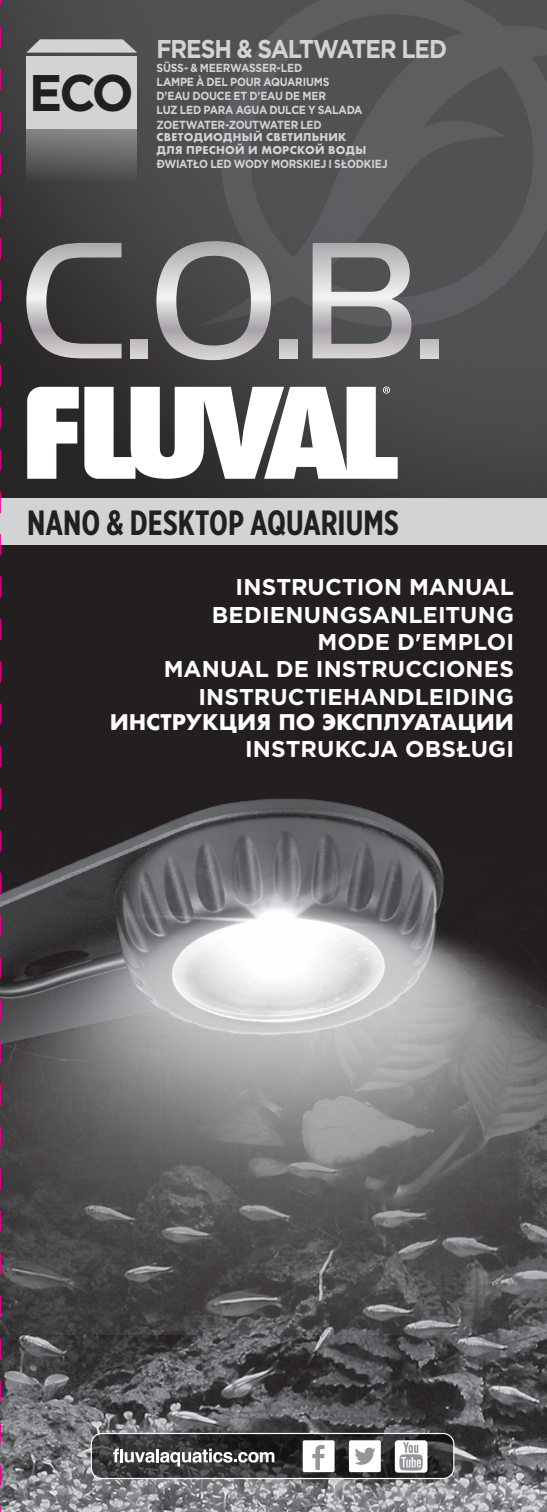
<style>
.page{position:relative;width:547px;height:1512px;background:#fff}
.page>*{position:absolute;margin:0;border:0;box-sizing:border-box;transform-origin:0 0}
.t1{font:700 51.45px "Gotham";color:#231f20;scale:.96 1}
.t2{font:700 35px "Gotham X Narrow";color:#231f20;scale:.93 1}
.t3{font:700 25.72px "Gotham";letter-spacing:-.05em;color:#d1d3d4;scale:.9 1}
.t4{font:700 22.93px/27.5px "Gotham";letter-spacing:.005em;color:#fff;text-align:right}
.t5{font:700 21px "Futura";color:#fff}
.t6{font:700 11.72px/14.2px "Gotham";letter-spacing:-.02em;color:#d1d3d4;scale:.9 1}
.t7{font:700 10.5px/12.6px "Futura";letter-spacing:.025em;color:#d1d3d4}
</style>
<div class="page">
<img style="left:1px;top:545px;width:546px;height:967px">
<img style="left:1px;top:785px;width:546px;height:550px">
<svg style="left:91px;top:1433px;width:362px;height:46px;background:#302f30"></svg>
<svg style="left:113px;top:1449px;width:161px;height:17px"></svg>
<div style="left:302px;top:1440px;width:32px;height:32px;background:#fff;border-radius:2px"></div>
<svg style="left:312px;top:1445px;width:12px;height:25px"></svg>
<div style="left:349px;top:1440px;width:32px;height:32px;background:#fff;border-radius:2px"></div>
<svg style="left:355px;top:1448px;width:20px;height:17px"></svg>
<div style="left:395px;top:1440px;width:32px;height:33px;background:#fff;border-radius:3px"></div>
<svg style="left:399px;top:1442px;width:24px;height:29px"></svg>
<div style="left:91px;top:1433px;width:363px;height:46px;border:1px solid #fff;border-radius:11px"></div>
<img style="left:1px;top:0;width:546px;height:498px">
<svg style="left:26px;top:154px;width:111px;height:29px;background:#545455"></svg>
<svg style="left:26px;top:35px;width:487px;height:119px;background:#696a6c"></svg>
<svg style="left:27px;top:387px;width:370px;height:92px"></svg>
<svg style="left:26px;top:243px;width:96px;height:115px;background:#686667"></svg>
<svg style="left:130px;top:340px;width:18px;height:18px"></svg>
<svg style="left:156px;top:241px;width:115px;height:119px;background:#7c7b7d"></svg>
<svg style="left:279px;top:340px;width:18px;height:18px"></svg>
<svg style="left:312px;top:243px;width:99px;height:115px;background:#989799"></svg>
<svg style="left:421px;top:340px;width:17px;height:18px"></svg>
<div style="left:0;top:498px;width:547px;height:47px;background:#d1d3d4"></div>
<svg style="left:0;top:0;width:1px;height:1512px;background:#86225d"></svg>
<h1 class="t1" style="left:29px;top:63px;width:110px">ECO</h1>
<h3 class="t3" style="left:156px;top:34px;width:324px">FRESH &amp; SALTWATER LED</h3>
<p class="t6" style="left:156px;top:61px;width:230px">SÜSS- &amp; MEERWASSER-LED<br>LAMPE À DEL POUR AQUARIUMS<br>D’EAU DOUCE ET D’EAU DE MER<br>LUZ LED PARA AGUA DULCE Y SALADA<br>ZOETWATER-ZOUTWATER LED</p>
<p class="t7" style="left:156px;top:131px;width:211px">СВЕТОДИОДНЫЙ СВЕТИЛЬНИК<br>ДЛЯ ПРЕСНОЙ И МОРСКОЙ ВОДЫ</p>
<p class="t6" style="left:156px;top:156px;width:258px">ŚWIATŁO LED WODY MORSKIEJ I SŁODKIEJ</p>
<h2 class="t2" style="left:27px;top:501px;width:401px">NANO &amp; DESKTOP AQUARIUMS</h2>
<h3 class="t4" style="left:164px;top:573px;width:352px">INSTRUCTION MANUAL<br>BEDIENUNGSANLEITUNG<br>MODE D'EMPLOI<br>MANUAL DE INSTRUCCIONES<br>INSTRUCTIEHANDLEIDING</h3>
<h3 class="t5" style="left:110px;top:707px;width:406px">ИНСТРУКЦИЯ ПО ЭКСПЛУАТАЦИИ</h3>
<h3 class="t4" style="left:245px;top:735px;width:270px">INSTRUKCJA OBSŁUGI</h3>
</div>
